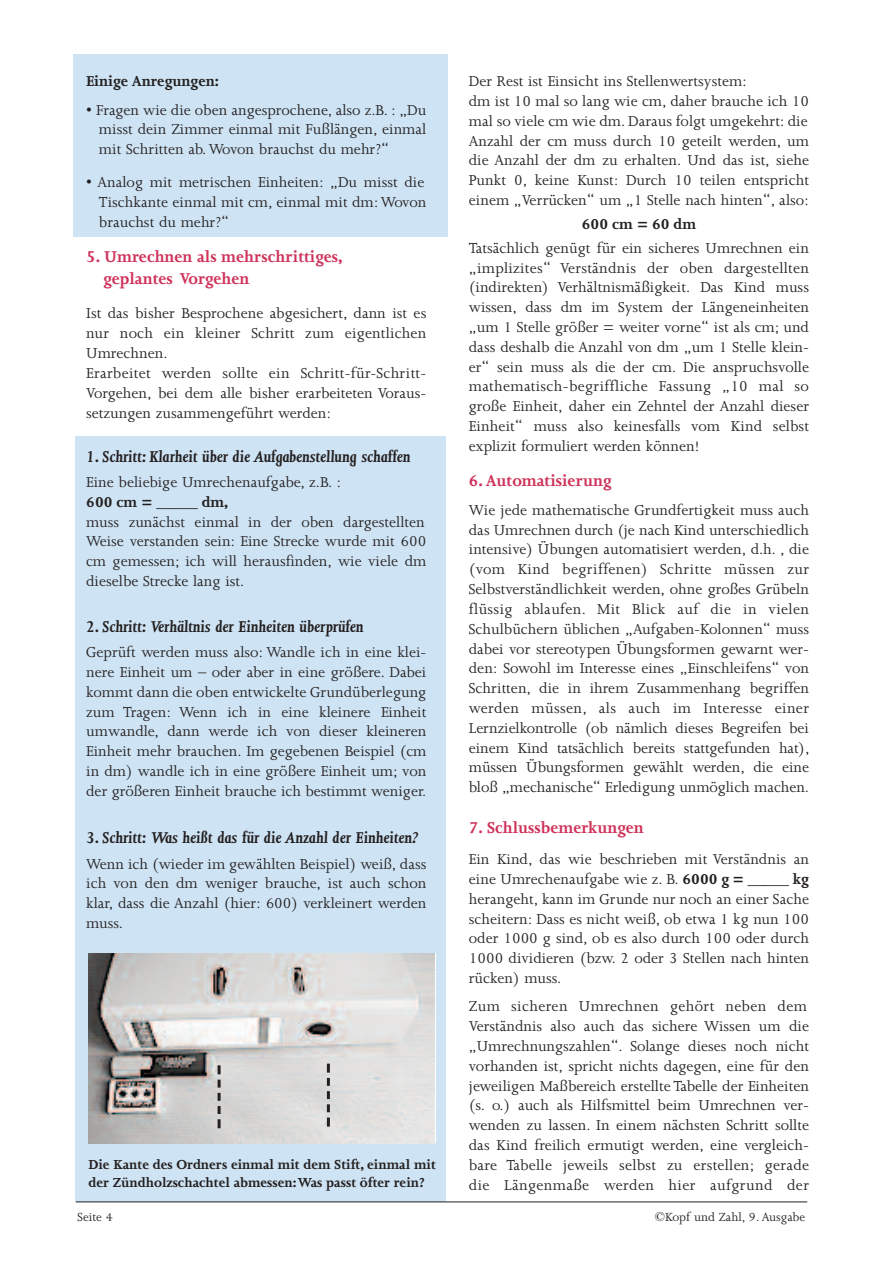
<style>
.page{position:relative;width:893px;height:1263px;background:#fff}
.page>*{position:absolute;margin:0;border:0;box-sizing:border-box;transform-origin:0 0}
.t1{font:italic 700 18px "Joanna";color:#231f20}
.t2{font:700 18px/21.6px "Joanna";color:#cf3259}
.t3{font:16.5px/19.8px "Joanna";color:#231f20;text-align:justify}
.t4{font:700 16.5px "Joanna";color:#231f20}
.t5{font:700 15px/18px "Joanna";color:#231f20}
.t6{font:13.5px "Joanna";color:#231f20}
.s1{font-weight:700}
</style>
<div class="page">
<div style="left:73px;top:54px;width:374px;height:183px;background:#cee3f3"></div>
<div style="left:75px;top:436px;width:371px;height:766px;background:#cee3f3"></div>
<hr style="left:76px;top:1201px;width:731px;height:1px;background:#231f20">
<img style="left:89px;top:953px;width:346px;height:190px">
<svg style="left:218px;top:1065px;width:3px;height:63px"></svg>
<svg style="left:327px;top:1063px;width:3px;height:63px"></svg>
<p class="t4" style="left:86px;top:75px;width:134px">Einige Anregungen:</p>
<p class="t3" style="left:99px;top:101px;width:329px;text-indent:-13px">• Fragen wie die oben angesprochene, also z.B. : „Du misst dein Zimmer einmal mit Fußlängen, einmal mit Schritten ab.Wovon brauchst du mehr?“</p>
<p class="t3" style="left:99px;top:174px;width:329px;text-indent:-13px">• Analog mit metrischen Einheiten: „Du misst die Tischkante einmal mit cm, einmal mit dm:Wovon brauchst du mehr?“</p>
<p class="t2" style="left:103px;top:248px;width:241px;text-indent:-17px">5. Umrechnen als mehrschrittiges, geplantes Vorgehen</p>
<p class="t3" style="left:86px;top:305px;width:342px;text-align:left">Ist das bisher Besprochene abgesichert, dann ist es nur noch ein kleiner Schritt zum eigentlichen Umrechnen.<br>Erarbeitet werden sollte ein Schritt-für-Schritt-Vorgehen, bei dem alle bisher erarbeiteten Voraus&shy;setzungen zusammengeführt werden:</p>
<p class="t1" style="left:86px;top:449px;width:326px">1. Schritt: Klarheit über die Aufgabenstellung schaffen</p>
<p class="t3" style="left:86px;top:473px;width:256px">Eine beliebige Umrechenaufgabe, z.B. :</p>
<p class="t4" style="left:86px;top:496px;width:144px">600 cm = _____ dm,</p>
<p class="t3" style="left:86px;top:513px;width:342px">muss zunächst einmal in der oben dargestellten Weise verstanden sein: Eine Strecke wurde mit 600 cm gemessen; ich will herausfinden, wie viele dm dieselbe Strecke lang ist.</p>
<p class="t1" style="left:86px;top:620px;width:279px">2. Schritt: Verhältnis der Einheiten überprüfen</p>
<p class="t3" style="left:86px;top:644px;width:342px">Geprüft werden muss also: Wandle ich in eine klei&shy;nere Einheit um – oder aber in eine größere. Dabei kommt dann die oben entwickelte Grundüberlegung zum Tragen: Wenn ich in eine kleinere Einheit umwandle, dann werde ich von dieser kleineren Einheit mehr brauchen. Im gegebenen Beispiel (cm in dm) wandle ich in eine größere Einheit um; von der größeren Einheit brauche ich bestimmt weniger.</p>
<p class="t1" style="left:86px;top:831px;width:334px">3. Schritt: Was heißt das für die Anzahl der Einheiten?</p>
<p class="t3" style="left:86px;top:855px;width:342px">Wenn ich (wieder im gewählten Beispiel) weiß, dass ich von den dm weniger brauche, ist auch schon klar, dass die Anzahl (hier: 600) verkleinert werden muss.</p>
<p class="t5" style="left:88px;top:1156px;width:349px">Die Kante des Ordners einmal mit dem Stift, einmal mit der Zündholzschachtel abmessen:Was passt öfter rein?</p>
<p class="t3" style="left:469px;top:73px;width:342px;text-align:left">Der Rest ist Einsicht ins Stellenwertsystem:<br>dm ist 10 mal so lang wie cm, daher brauche ich 10 mal so viele cm wie dm. Daraus folgt umgekehrt: die Anzahl der cm muss durch 10 geteilt werden, um die Anzahl der dm zu erhalten. Und das ist, siehe Punkt 0, keine Kunst: Durch 10 teilen entspricht einem „Verrücken“ um „1 Stelle nach hinten“, also:</p>
<p class="t4" style="left:582px;top:218px;width:116px">600 cm = 60 dm</p>
<p class="t3" style="left:469px;top:239px;width:342px">Tatsächlich genügt für ein sicheres Umrechnen ein „implizites“ Verständnis der oben dargestellten (indirekten) Verhältnismäßigkeit. Das Kind muss wissen, dass dm im System der Längeneinheiten „um 1 Stelle größer = weiter vorne“ ist als cm; und dass deshalb die Anzahl von dm „um 1 Stelle klein&shy;er“ sein muss als die der cm. Die anspruchsvolle mathematisch-begriffliche Fassung „10 mal so große Einheit, daher ein Zehntel der Anzahl dieser Einheit“ muss also keinesfalls vom Kind selbst explizit formuliert werden können!</p>
<p class="t2" style="left:469px;top:472px;width:144px">6. Automatisierung</p>
<p class="t3" style="left:469px;top:501px;width:342px">Wie jede mathematische Grundfertigkeit muss auch das Umrechnen durch (je nach Kind unterschiedlich intensive) Übungen automatisiert werden, d.h. , die (vom Kind begriffenen) Schritte müssen zur Selbstverständlichkeit werden, ohne großes Grübeln flüssig ablaufen. Mit Blick auf die in vielen Schulbüchern üblichen „Aufgaben-Kolonnen“ muss dabei vor stereotypen Übungsformen gewarnt wer&shy;den: Sowohl im Interesse eines „Einschleifens“ von Schritten, die in ihrem Zusammenhang begriffen werden müssen, als auch im Interesse einer Lernzielkontrolle (ob nämlich dieses Begreifen bei einem Kind tatsächlich bereits stattgefunden hat), müssen Übungsformen gewählt werden, die eine bloß „mechanische“ Erledigung unmöglich machen.</p>
<p class="t2" style="left:469px;top:818px;width:176px">7. Schlussbemerkungen</p>
<p class="t3" style="left:469px;top:851px;width:342px">Ein Kind, das wie beschrieben mit Verständnis an eine Umrechenaufgabe wie z. B. <span class="s1">6000 g = _____ kg </span>herangeht, kann im Grunde nur noch an einer Sache scheitern: Dass es nicht weiß, ob etwa 1 kg nun 100 oder 1000 g sind, ob es also durch 100 oder durch 1000 dividieren (bzw. 2 oder 3 Stellen nach hinten rücken) muss.</p>
<p class="t3" style="left:469px;top:998px;width:342px;text-align:left">Zum sicheren Umrechnen gehört neben dem Verständnis also auch das sichere Wissen um die „Umrechnungszahlen“. Solange dieses noch nicht vorhanden ist, spricht nichts dagegen, eine für den jeweiligen Maßbereich erstellte Tabelle der Einheiten (s. o.) auch als Hilfsmittel beim Umrechnen ver&shy;wenden zu lassen. In einem nächsten Schritt sollte das Kind freilich ermutigt werden, eine vergleich&shy;bare Tabelle jeweils selbst zu erstellen; gerade die Längenmaße werden hier aufgrund der</p>
<p class="t6" style="left:78px;top:1212px;width:37px">Seite 4</p>
<p class="t6" style="left:655px;top:1212px;width:152px">©Kopf und Zahl, 9. Ausgabe</p>
</div>
